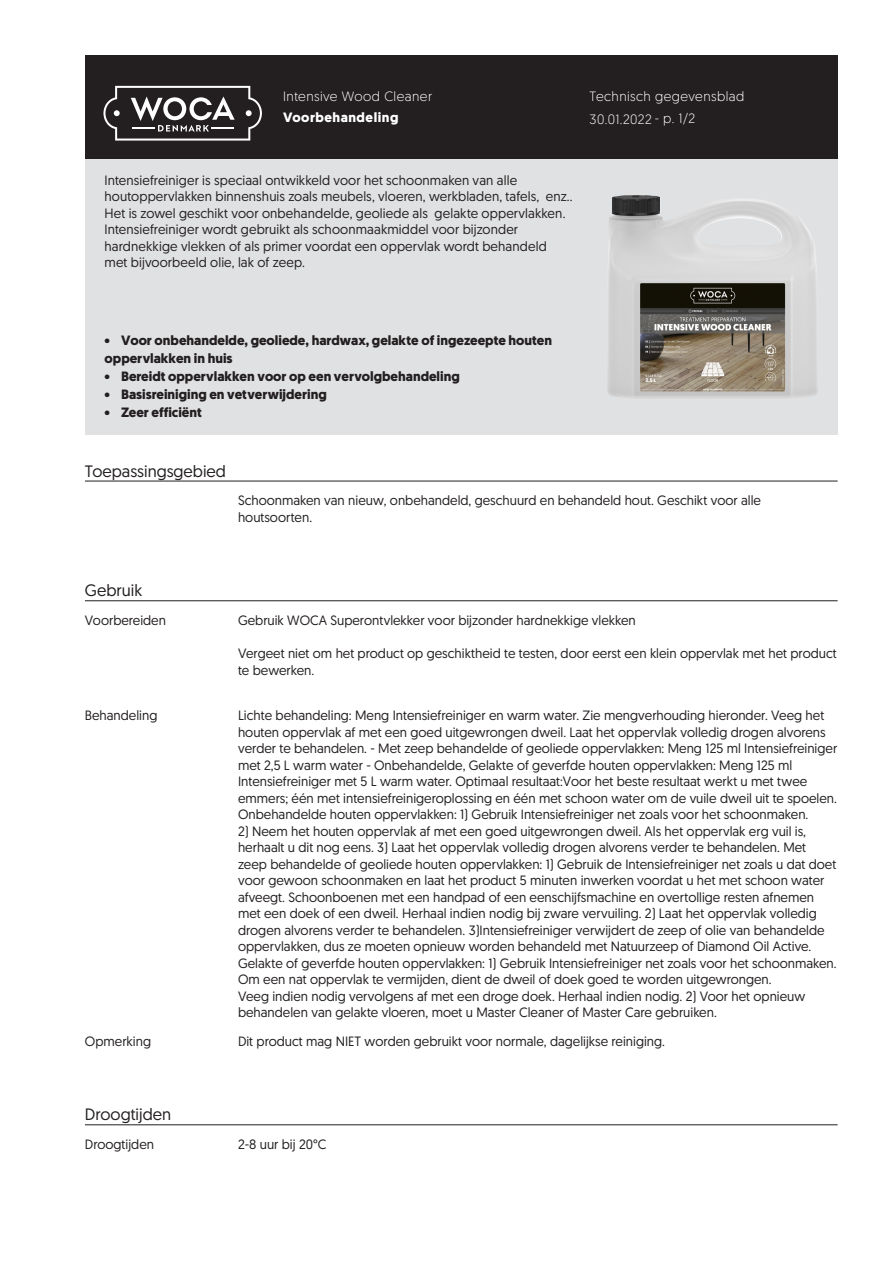
<style>
.page{position:relative;width:893px;height:1263px;background:#fff}
.page>*{position:absolute;margin:0;border:0;box-sizing:border-box;transform-origin:0 0}
.skyBodyHdn{font:16.5px "Geomanist";color:#231f20}
.skyBodyTxt{font:13.5px/16.5px "Geomanist";color:#231f20}
.skyRegularTxtBodytex{font:13.5px/16.5px "Geomanist";letter-spacing:.01em;color:#231f20}
.skyBulletBodytext{font:700 13.5px/18px "Geomanist";color:#231f20}
.skyWhiteHdnBodytext{font:300 13.5px "Geomanist";letter-spacing:.03em;color:#fff}
.skyBodyCap{font:13.5px "Geomanist";color:#231f20}
.skyWhiteBoldHdnBodyt{font:700 13.5px "Geomanist";letter-spacing:.04em;color:#fff}
</style>
<div class="page">
<div style="left:85px;top:159px;width:753px;height:276px;background:#e0e1e3"></div>
<div style="left:85px;top:55px;width:753px;height:104px;background:#231f20"></div>
<hr style="left:85px;top:481px;width:753px;height:1px;background:#231f20">
<hr style="left:85px;top:600px;width:753px;height:1px;background:#231f20">
<hr style="left:85px;top:1124px;width:753px;height:1px;background:#231f20">
<img style="left:607px;top:195px;width:211px;height:203px">
<svg style="left:103px;top:86px;width:159px;height:55px"></svg>
<p class="skyWhiteHdnBodytext" style="left:283px;top:87px;width:151px">Intensive Wood Cleaner</p>
<p class="skyWhiteBoldHdnBodyt" style="left:283px;top:108px;width:117px">Voorbehandeling</p>
<p class="skyWhiteHdnBodytext" style="left:590px;top:87px;width:156px">Technisch gegevensblad</p>
<p class="skyWhiteHdnBodytext" style="left:590px;top:110px;width:107px">30.01.2022 - p. 1/2</p>
<p class="skyRegularTxtBodytex" style="left:105px;top:171px;width:469px">Intensiefreiniger is speciaal ontwikkeld voor het schoonmaken van alle houtoppervlakken binnenshuis zoals meubels, vloeren, werkbladen, tafels, enz..<br>Het is zowel geschikt voor onbehandelde, geoliede als gelakte oppervlakken.<br>Intensiefreiniger wordt gebruikt als schoonmaakmiddel voor bijzonder hardnekkige vlekken of als primer voordat een oppervlak wordt behandeld met bijvoorbeeld olie, lak of zeep.</p>
<p class="skyBulletBodytext" style="left:105px;top:332px;width:449px">• Voor onbehandelde, geoliede, hardwax, gelakte of ingezeepte houten oppervlakken in huis</p>
<p class="skyBulletBodytext" style="left:105px;top:368px;width:357px">• Bereidt oppervlakken voor op een vervolgbehandeling</p>
<p class="skyBulletBodytext" style="left:105px;top:386px;width:224px">• Basisreiniging en vetverwijdering</p>
<p class="skyBulletBodytext" style="left:105px;top:404px;width:99px">• Zeer efficiënt</p>
<p class="skyBodyHdn" style="left:85px;top:460px;width:143px">Toepassingsgebied</p>
<p class="skyBodyTxt" style="left:238px;top:492px;width:524px">Schoonmaken van nieuw, onbehandeld, geschuurd en behandeld hout. Geschikt voor alle houtsoorten.</p>
<p class="skyBodyHdn" style="left:85px;top:580px;width:59px">Gebruik</p>
<p class="skyBodyCap" style="left:85px;top:612px;width:83px">Voorbereiden</p>
<p class="skyBodyTxt" style="left:238px;top:612px;width:399px">Gebruik WOCA Superontvlekker voor bijzonder hardnekkige vlekken</p>
<p class="skyBodyTxt" style="left:238px;top:645px;width:600px">Vergeet niet om het product op geschiktheid te testen, door eerst een klein oppervlak met het product te bewerken.</p>
<p class="skyBodyCap" style="left:85px;top:707px;width:74px">Behandeling</p>
<p class="skyBodyTxt" style="left:238px;top:707px;width:601px">Lichte behandeling: Meng Intensiefreiniger en warm water. Zie mengverhouding hieronder. Veeg het houten oppervlak af met een goed uitgewrongen dweil. Laat het oppervlak volledig drogen alvorens verder te behandelen. - Met zeep behandelde of geoliede oppervlakken: Meng 125 ml Intensiefreiniger met 2,5 L warm water - Onbehandelde, Gelakte of geverfde houten oppervlakken: Meng 125 ml Intensiefreiniger met 5 L warm water. Optimaal resultaat:Voor het beste resultaat werkt u met twee emmers; één met intensiefreinigeroplossing en één met schoon water om de vuile dweil uit te spoelen.<br>Onbehandelde houten oppervlakken: 1) Gebruik Intensiefreiniger net zoals voor het schoonmaken.</p>
<p class="skyBodyTxt" style="left:238px;top:822px;width:600px">2) Neem het houten oppervlak af met een goed uitgewrongen dweil. Als het oppervlak erg vuil is, herhaalt u dit nog eens. 3) Laat het oppervlak volledig drogen alvorens verder te behandelen. Met zeep behandelde of geoliede houten oppervlakken: 1) Gebruik de Intensiefreiniger net zoals u dat doet voor gewoon schoonmaken en laat het product 5 minuten inwerken voordat u het met schoon water afveegt. Schoonboenen met een handpad of een eenschijfsmachine en overtollige resten afnemen met een doek of een dweil. Herhaal indien nodig bij zware vervuiling. 2) Laat het oppervlak volledig drogen alvorens verder te behandelen. 3)Intensiefreiniger verwijdert de zeep of olie van behandelde oppervlakken, dus ze moeten opnieuw worden behandeld met Natuurzeep of Diamond Oil Active.<br>Gelakte of geverfde houten oppervlakken: 1) Gebruik Intensiefreiniger net zoals voor het schoonmaken.<br>Om een nat oppervlak te vermijden, dient de dweil of doek goed te worden uitgewrongen.<br>Veeg indien nodig vervolgens af met een droge doek. Herhaal indien nodig. 2) Voor het opnieuw behandelen van gelakte vloeren, moet u Master Cleaner of Master Care gebruiken.</p>
<p class="skyBodyCap" style="left:85px;top:1032px;width:68px">Opmerking</p>
<p class="skyBodyTxt" style="left:238px;top:1033px;width:428px">Dit product mag NIET worden gebruikt voor normale, dagelijkse reiniging.</p>
<p class="skyBodyHdn" style="left:85px;top:1104px;width:88px">Droogtijden</p>
<p class="skyBodyCap" style="left:85px;top:1136px;width:71px">Droogtijden</p>
<p class="skyBodyTxt" style="left:238px;top:1136px;width:90px">2-8 uur bij 20°C</p>
</div>
